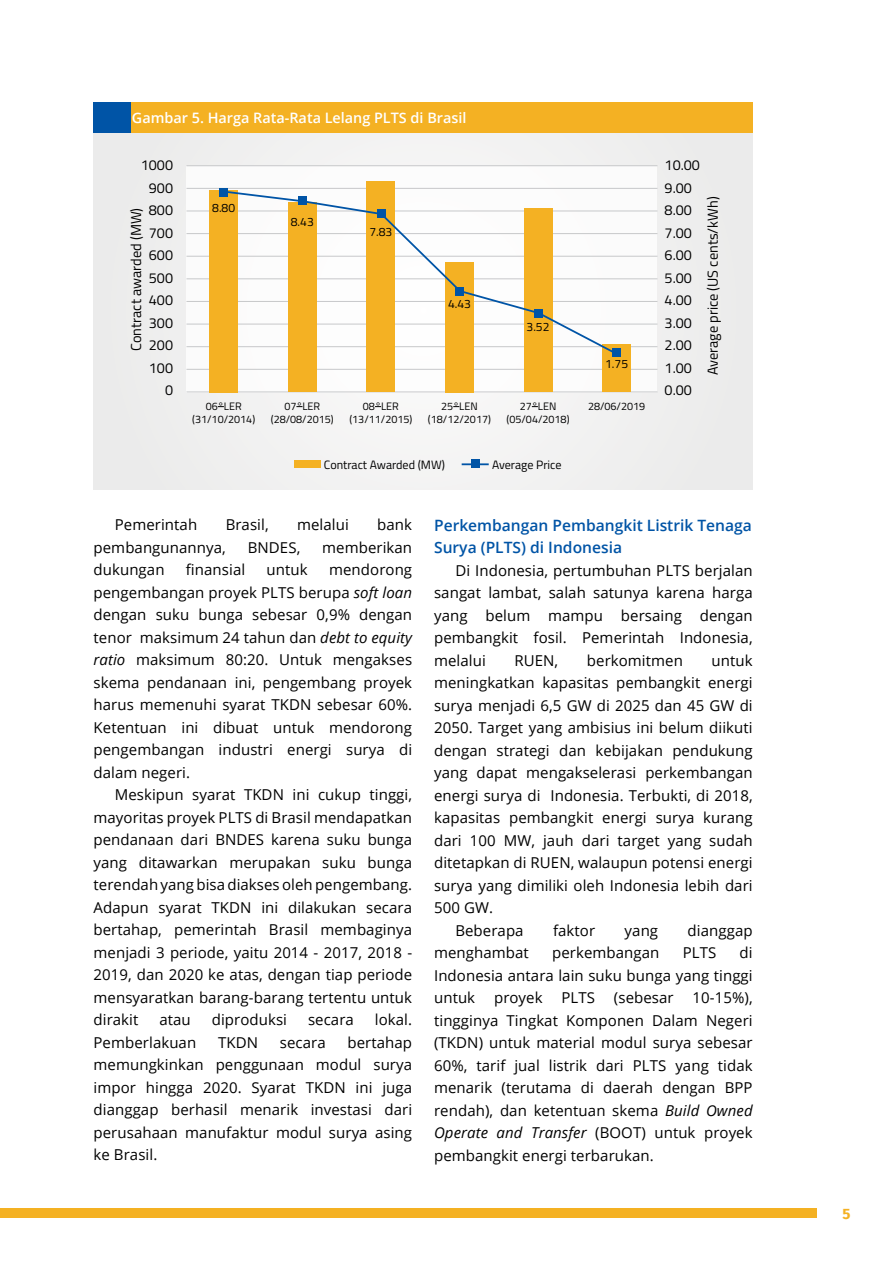
<style>
.page{position:relative;width:893px;height:1263px;background:#fff}
.page>*{position:absolute;margin:0;border:0;box-sizing:border-box;transform-origin:0 0}
.t1{font:600 15.6px/22.5px "Open Sans";color:#0054a6}
.t2{font:15px/22.5px "Open Sans";letter-spacing:.005em;color:#000;text-align:justify}
.t3{font:700 15px "Fira Sans";color:#f4b123}
.t4{font:14.4px/22.5px "Titillium Web";color:#000;text-align:right}
.t5{font:600 14.4px "Open Sans";color:#fff}
.t6{font:12.15px "Titillium Web";color:#000}
.t7{font:10.8px/12.9px "Titillium Web";color:#000;text-align:center}
.s1{font-style:italic}
</style>
<div class="page">
<div style="left:0;top:1208px;width:816px;height:10px;background:#f4b123"></div>
<div style="left:94px;top:131px;width:659px;height:359px;background:#efefee"></div>
<div style="left:94px;top:102px;width:48px;height:30px;background:#0054a6"></div>
<div style="left:131px;top:102px;width:622px;height:30px;background:#f4b123"></div>
<div style="left:295px;top:460px;width:26px;height:8px;background:#f4b123"></div>
<div style="left:472px;top:459px;width:8px;height:9px;background:#0054a6"></div>
<hr style="left:462px;top:463px;width:27px;height:2px;background:#0054a6">
<div style="left:186px;top:166px;width:471px;height:227px;background:#fff"></div>
<hr style="left:186px;top:165px;width:471px;height:1px;background:#c7c8ca">
<hr style="left:186px;top:188px;width:471px;height:1px;background:#c7c8ca">
<hr style="left:186px;top:211px;width:471px;height:1px;background:#c7c8ca">
<hr style="left:186px;top:233px;width:471px;height:1px;background:#c7c8ca">
<hr style="left:186px;top:256px;width:471px;height:1px;background:#c7c8ca">
<hr style="left:186px;top:278px;width:471px;height:1px;background:#c7c8ca">
<hr style="left:186px;top:346px;width:471px;height:1px;background:#c7c8ca">
<hr style="left:186px;top:301px;width:471px;height:1px;background:#c7c8ca">
<hr style="left:186px;top:369px;width:471px;height:1px;background:#c7c8ca">
<hr style="left:186px;top:324px;width:471px;height:1px;background:#c7c8ca">
<hr style="left:186px;top:391px;width:471px;height:1px;background:#c7c8ca">
<div style="left:209px;top:190px;width:29px;height:202px;background:#f4b123"></div>
<div style="left:288px;top:203px;width:29px;height:189px;background:#f4b123"></div>
<div style="left:367px;top:181px;width:28px;height:211px;background:#f4b123"></div>
<div style="left:445px;top:262px;width:29px;height:130px;background:#f4b123"></div>
<div style="left:524px;top:208px;width:28px;height:184px;background:#f4b123"></div>
<div style="left:602px;top:345px;width:29px;height:47px;background:#f4b123"></div>
<div style="left:220px;top:188px;width:8px;height:9px;background:#0054a6"></div>
<div style="left:613px;top:348px;width:8px;height:9px;background:#0054a6"></div>
<svg style="left:228px;top:190px;width:391px;height:166px"></svg>
<p class="t5" style="left:132px;top:108px;width:336px">Gambar 5. Harga Rata-Rata Lelang PLTS di Brasil</p>
<p class="t4" style="left:141px;top:153px;width:34px">1000<br>900<br>800<br>700<br>600<br>500<br>400<br>300<br>200<br>100<br>0</p>
<p class="t4" style="left:665px;top:153px;width:37px;text-align:left">10.00<br>9.00<br>8.00<br>7.00<br>6.00<br>5.00<br>4.00<br>3.00<br>2.00<br>1.00<br>0.00</p>
<p class="t4" style="left:701px;top:375px;width:180px;rotate:-90deg">Average price (US cents/kWh)</p>
<p class="t6" style="left:212px;top:199px;width:24px">8.80</p>
<p class="t4" style="left:124px;top:351px;width:144px;rotate:-90deg">Contract awarded (MW)</p>
<p class="t6" style="left:291px;top:213px;width:24px">8.43</p>
<p class="t6" style="left:369px;top:223px;width:24px">7.83</p>
<p class="t6" style="left:448px;top:294px;width:24px">4.43</p>
<p class="t6" style="left:527px;top:317px;width:24px">3.52</p>
<p class="t6" style="left:605px;top:355px;width:24px">1.75</p>
<p class="t7" style="left:192px;top:399px;width:64px">06°LER (31/10/2014)</p>
<p class="t7" style="left:271px;top:399px;width:64px">07°LER (28/08/2015)</p>
<p class="t7" style="left:349px;top:399px;width:64px">08°LER (13/11/2015)</p>
<p class="t7" style="left:428px;top:399px;width:64px">25°LEN (18/12/2017)</p>
<p class="t7" style="left:507px;top:399px;width:64px">27°LEN (05/04/2018)</p>
<p class="t7" style="left:588px;top:399px;width:59px">28/06/2019</p>
<p class="t6" style="left:324px;top:455px;width:123px">Contract Awarded (MW)</p>
<p class="t6" style="left:492px;top:455px;width:71px">Average Price</p>
<p class="t2" style="left:115px;top:513px;width:84px">Pemerintah</p>
<p class="t2" style="left:226px;top:513px;width:45px">Brasil,</p>
<p class="t2" style="left:297px;top:513px;width:53px">melalui</p>
<p class="t2" style="left:377px;top:513px;width:36px">bank</p>
<p class="t2" style="left:94px;top:536px;width:134px">pembangunannya,</p>
<p class="t2" style="left:248px;top:536px;width:54px">BNDES,</p>
<p class="t2" style="left:322px;top:536px;width:91px">memberikan</p>
<p class="t2" style="left:94px;top:558px;width:72px">dukungan</p>
<p class="t2" style="left:186px;top:558px;width:61px">finansial</p>
<p class="t2" style="left:267px;top:558px;width:43px">untuk</p>
<p class="t2" style="left:94px;top:558px;width:320px;text-indent:236px">mendorong pengembangan proyek PLTS berupa <span class="s1">soft loan </span>dengan suku bunga sebesar 0,9% dengan tenor maksimum 24 tahun dan <span class="s1">debt to equity ratio</span> maksimum 80:20. Untuk mengakses skema pendanaan ini, pengembang proyek harus memenuhi syarat TKDN sebesar 60%.<br>Ketentuan ini dibuat untuk mendorong pengembangan industri energi surya di dalam negeri.</p>
<p class="t2" style="left:94px;top:783px;width:320px;text-indent:21px">Meskipun syarat TKDN ini cukup tinggi, mayoritas proyek PLTS di Brasil mendapatkan pendanaan dari BNDES karena suku bunga yang ditawarkan merupakan suku bunga terendah yang bisa diakses oleh pengembang.<br>Adapun syarat TKDN ini dilakukan secara bertahap, pemerintah Brasil membaginya menjadi 3 periode, yaitu 2014 - 2017, 2018 - 2019, dan 2020 ke atas, dengan tiap periode mensyaratkan barang-barang tertentu untuk dirakit</p>
<p class="t2" style="left:159px;top:1008px;width:33px">atau</p>
<p class="t2" style="left:212px;top:1008px;width:77px">diproduksi</p>
<p class="t2" style="left:308px;top:1008px;width:47px">secara</p>
<p class="t2" style="left:375px;top:1008px;width:39px">lokal.</p>
<p class="t2" style="left:94px;top:1031px;width:104px">Pemberlakuan</p>
<p class="t2" style="left:218px;top:1031px;width:41px">TKDN</p>
<p class="t2" style="left:280px;top:1031px;width:47px">secara</p>
<p class="t2" style="left:94px;top:1031px;width:320px;text-indent:254px">bertahap memungkinkan penggunaan modul surya impor hingga 2020. Syarat TKDN ini juga dianggap berhasil menarik investasi dari perusahaan manufaktur modul surya asing ke Brasil.</p>
<p class="t1" style="left:434px;top:513px;width:319px">Perkembangan Pembangkit Listrik Tenaga<br>Surya (PLTS) di Indonesia</p>
<p class="t2" style="left:434px;top:559px;width:320px;text-indent:21px">Di Indonesia, pertumbuhan PLTS berjalan sangat lambat, salah satunya karena harga yang belum mampu bersaing dengan pembangkit fosil. Pemerintah Indonesia, melalui</p>
<p class="t2" style="left:514px;top:649px;width:45px">RUEN,</p>
<p class="t2" style="left:587px;top:649px;width:98px">berkomitmen</p>
<p class="t2" style="left:712px;top:649px;width:43px">untuk</p>
<p class="t2" style="left:434px;top:671px;width:320px">meningkatkan kapasitas pembangkit energi</p>
<p class="t2" style="left:434px;top:694px;width:320px">surya menjadi 6,5 GW di 2025 dan 45 GW di</p>
<p class="t2" style="left:434px;top:716px;width:320px">2050. Target yang ambisius ini belum diikuti</p>
<p class="t2" style="left:434px;top:739px;width:320px">dengan strategi dan kebijakan pendukung</p>
<p class="t2" style="left:434px;top:761px;width:320px">yang dapat mengakselerasi perkembangan</p>
<p class="t2" style="left:434px;top:784px;width:320px">energi surya di Indonesia. Terbukti, di 2018,</p>
<p class="t2" style="left:434px;top:806px;width:320px">kapasitas pembangkit energi surya kurang</p>
<p class="t2" style="left:434px;top:829px;width:320px">dari 100 MW, jauh dari target yang sudah</p>
<p class="t2" style="left:434px;top:851px;width:320px">ditetapkan di RUEN, walaupun potensi energi</p>
<p class="t2" style="left:434px;top:874px;width:320px">surya yang dimiliki oleh Indonesia lebih dari</p>
<p class="t2" style="left:434px;top:896px;width:60px">500 GW.</p>
<p class="t2" style="left:455px;top:919px;width:70px">Beberapa</p>
<p class="t2" style="left:553px;top:919px;width:44px">faktor</p>
<p class="t2" style="left:625px;top:919px;width:35px">yang</p>
<p class="t2" style="left:688px;top:919px;width:67px">dianggap</p>
<p class="t2" style="left:434px;top:941px;width:96px">menghambat</p>
<p class="t2" style="left:552px;top:941px;width:109px">perkembangan</p>
<p class="t2" style="left:683px;top:941px;width:35px">PLTS</p>
<p class="t2" style="left:434px;top:941px;width:320px;text-indent:305px">di Indonesia antara lain suku bunga yang tinggi untuk</p>
<p class="t2" style="left:494px;top:986px;width:50px">proyek</p>
<p class="t2" style="left:561px;top:986px;width:35px">PLTS</p>
<p class="t2" style="left:614px;top:986px;width:61px">(sebesar</p>
<p class="t2" style="left:434px;top:986px;width:320px;text-indent:258px">10-15%), tingginya Tingkat Komponen Dalam Negeri (TKDN) untuk material modul surya sebesar 60%, tarif jual listrik dari PLTS yang tidak menarik (terutama di daerah dengan BPP rendah), dan ketentuan skema <span class="s1">Build Owned Operate and Transfer</span> (BOOT) untuk proyek pembangkit energi terbarukan.</p>
<p class="t3" style="left:842px;top:1201px;width:10px">5</p>
</div>
